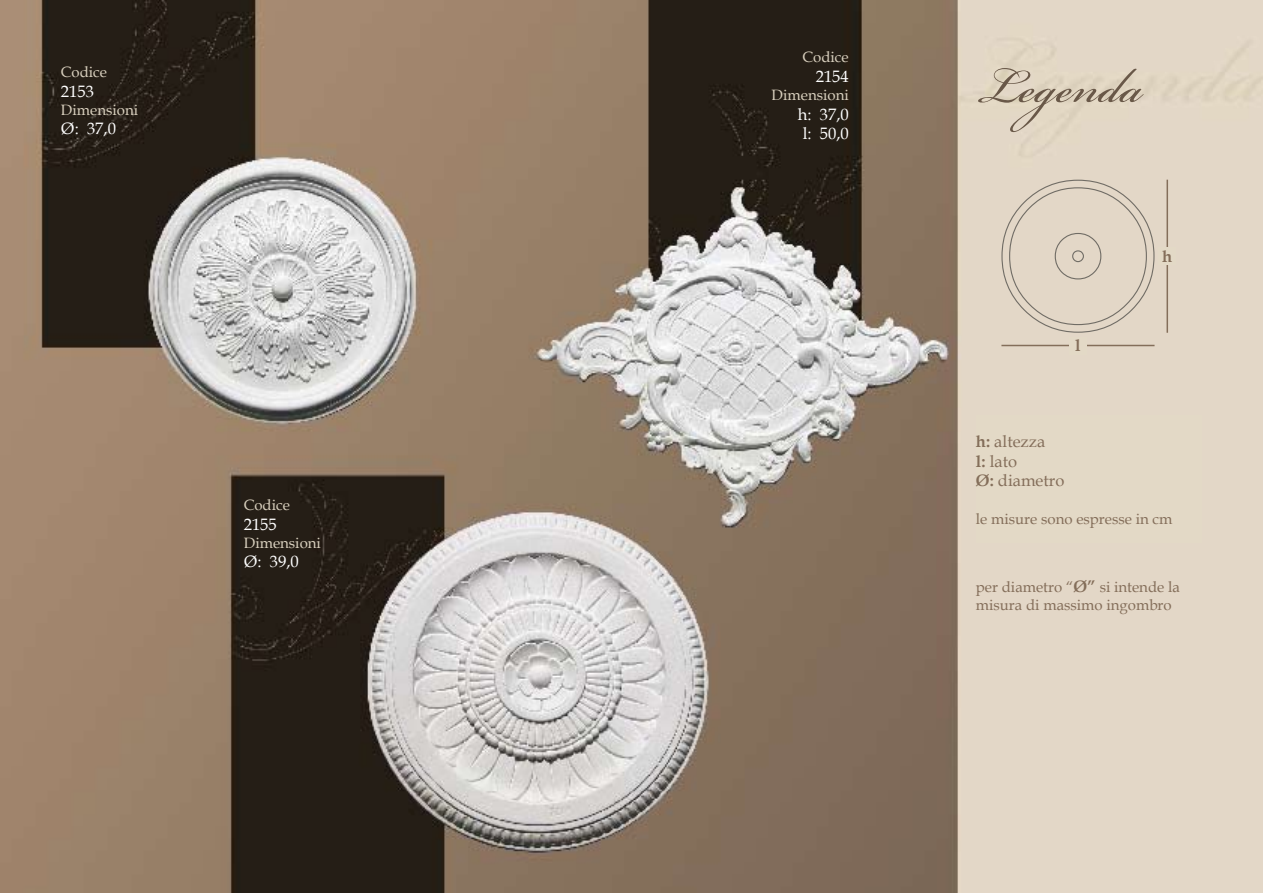
<style>
.page{position:relative;width:1263px;height:893px;background:#fff}
.page>*{position:absolute;margin:0;border:0;box-sizing:border-box;transform-origin:0 0}
.t1{font:75px "Bickham Script Pro";color:#695848}
.t2{font:16.5px/19.8px "Book Antiqua";color:#fff}
.t3{font:16.5px/19.8px "Book Antiqua";color:#846e5a}
.t4{font:700 16.5px "Book Antiqua";color:#846e5a}
.t5{font:15px/18px "Book Antiqua";color:#846e5a}
.t6{font:15px "Book Antiqua";color:#d9d0be}
.s1{font-weight:700}
.s2{font-weight:700;font-size:16.5px}
</style>
<div class="page">
<img style="left:0;top:0;width:1263px;height:893px">
<svg style="left:1001px;top:179px;width:154px;height:154px;background:#ddd1c2"></svg>
<hr style="left:1001px;top:345px;width:153px;height:1px;background:#846e5a">
<hr style="left:1166px;top:180px;width:2px;height:153px;background:#846e5a">
<div style="left:1069px;top:337px;width:17px;height:17px;background:#e3d9c6"></div>
<div style="left:1159px;top:248px;width:17px;height:17px;background:#e3d9c6"></div>
<div style="left:976px;top:416px;width:225px;height:127px;background:#e3d9c6"></div>
<p class="t6" style="left:61px;top:61px;width:48px">Codice</p>
<p class="t2" style="left:61px;top:81px;width:34px">2153</p>
<p class="t6" style="left:61px;top:99px;width:79px">Dimensioni</p>
<p class="t2" style="left:61px;top:119px;width:56px">Ø: 37,0</p>
<p class="t6" style="left:244px;top:494px;width:48px">Codice</p>
<p class="t2" style="left:244px;top:514px;width:34px">2155</p>
<p class="t6" style="left:244px;top:532px;width:79px">Dimensioni</p>
<p class="t2" style="left:244px;top:552px;width:56px">Ø: 39,0</p>
<p class="t6" style="left:802px;top:46px;width:48px">Codice</p>
<p class="t2" style="left:816px;top:66px;width:34px">2154</p>
<p class="t6" style="left:772px;top:84px;width:79px">Dimensioni</p>
<p class="t2" style="left:798px;top:104px;width:52px">h: 37,0 l: 50,0</p>
<h1 class="t1" style="left:975px;top:32px;width:169px">Legenda</h1>
<p class="t4" style="left:1075px;top:335px;width:7px">l</p>
<p class="t4" style="left:1162px;top:245px;width:12px">h</p>
<p class="t3" style="left:976px;top:431px;width:90px"><span class="s1">h:</span> altezza<br><span class="s1">l:</span> lato<br><span class="s1">Ø:</span> diametro</p>
<p class="t5" style="left:976px;top:510px;width:198px">le misure sono espresse in cm</p>
<p class="t5" style="left:976px;top:578px;width:206px">per diametro “<span class="s2">Ø”</span> si intende la misura di massimo ingombro</p>
</div>
